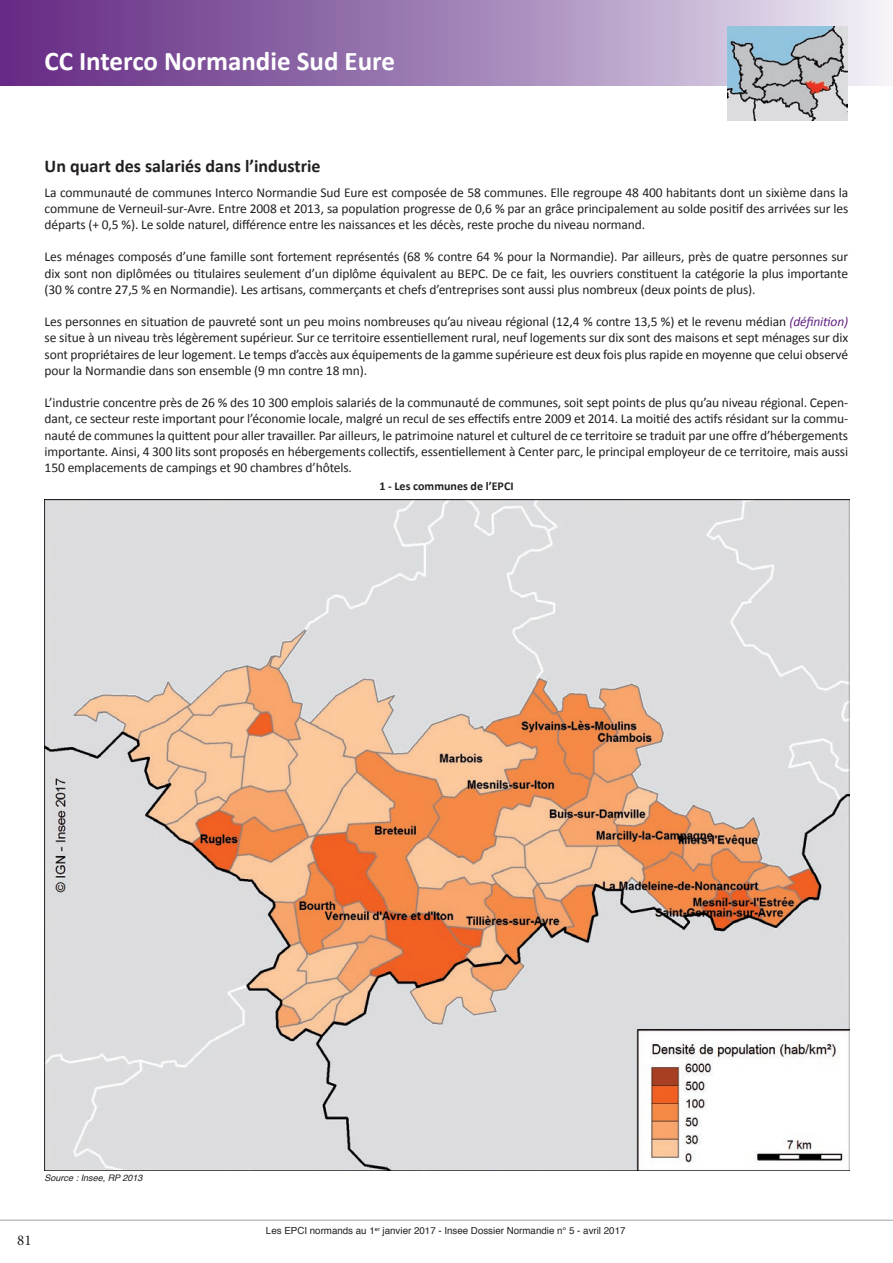
<style>
.page{position:relative;width:893px;height:1263px;background:#fff}
.page>*{position:absolute;margin:0;border:0;box-sizing:border-box;transform-origin:0 0}
.t1{font:700 27px "Calibri";color:#fff}
.t2{font:700 18px "Calibri";color:#231f20}
.t3{font:15px "Minion Pro";color:#231f20}
.t4{font:13.5px/16.2px "Calibri";letter-spacing:-.01em;color:#231f20;text-align:justify}
.t5{font:700 12px "Calibri";color:#231f20}
.t6{font:9.75px "Helvetica";color:#231f20}
.t7{font:italic 9px "Helvetica";color:#231f20}
.s1{font-style:italic;color:#642483}
</style>
<div class="page">
<div style="left:0;top:0;width:893px;height:85px;background:linear-gradient(to right,#5e237f,#ebe8f2)"></div>
<img style="left:728px;top:26px;width:119px;height:94px">
<img style="left:45px;top:499px;width:805px;height:671px">
<hr style="left:0;top:1219px;width:893px;height:2px;background:#a8a9ad">
<h1 class="t1" style="left:44px;top:44px;width:352px">CC Interco Normandie Sud Eure</h1>
<h2 class="t2" style="left:45px;top:154px;width:277px">Un quart des salariés dans l’industrie</h2>
<p class="t4" style="left:45px;top:184px;width:805px">La communauté de communes Interco Normandie Sud Eure est composée de 58 communes. Elle regroupe 48 400 habitants dont un sixième dans la commune de Verneuil-sur-Avre. Entre 2008 et 2013, sa population progresse de 0,6 % par an grâce principalement au solde positif des arrivées sur les départs (+ 0,5 %). Le solde naturel, différence entre les naissances et les décès, reste proche du niveau normand.</p>
<p class="t4" style="left:45px;top:249px;width:805px">Les ménages composés d’une famille sont fortement représentés (68 % contre 64 % pour la Normandie). Par ailleurs, près de quatre personnes sur dix sont non diplômées ou titulaires seulement d’un diplôme équivalent au BEPC. De ce fait, les ouvriers constituent la catégorie la plus importante (30 % contre 27,5 % en Normandie). Les artisans, commerçants et chefs d’entreprises sont aussi plus nombreux (deux points de plus).</p>
<p class="t4" style="left:45px;top:314px;width:805px">Les personnes en situation de pauvreté sont un peu moins nombreuses qu’au niveau régional (12,4 % contre 13,5 %) et le revenu médian <span class="s1">(définition) </span>se situe à un niveau très légèrement supérieur. Sur ce territoire essentiellement rural, neuf logements sur dix sont des maisons et sept ménages sur dix sont propriétaires de leur logement. Le temps d’accès aux équipements de la gamme supérieure est deux fois plus rapide en moyenne que celui observé pour la Normandie dans son ensemble (9 mn contre 18 mn).</p>
<p class="t4" style="left:45px;top:395px;width:805px">L’industrie concentre près de 26 % des 10 300 emplois salariés de la communauté de communes, soit sept points de plus qu’au niveau régional. Cepen&shy;dant, ce secteur reste important pour l’économie locale, malgré un recul de ses effectifs entre 2009 et 2014. La moitié des actifs résidant sur la commu&shy;nauté de communes la quittent pour aller travailler. Par ailleurs, le patrimoine naturel et culturel de ce territoire se traduit par une offre d’hébergements importante. Ainsi, 4 300 lits sont proposés en hébergements collectifs, essentiellement à Center parc, le principal employeur de ce territoire, mais aussi 150 emplacements de campings et 90 chambres d’hôtels.</p>
<p class="t5" style="left:379px;top:478px;width:136px">1 - Les communes de l’EPCI</p>
<p class="t7" style="left:45px;top:1171px;width:99px">Source : Insee, RP 2013</p>
<p class="t3" style="left:17px;top:1230px;width:16px">81</p>
<p class="t6" style="left:266px;top:1223px;width:361px">Les EPCI normands au 1<sup>er</sup> janvier 2017 - Insee Dossier Normandie n° 5 - avril 2017</p>
</div>
